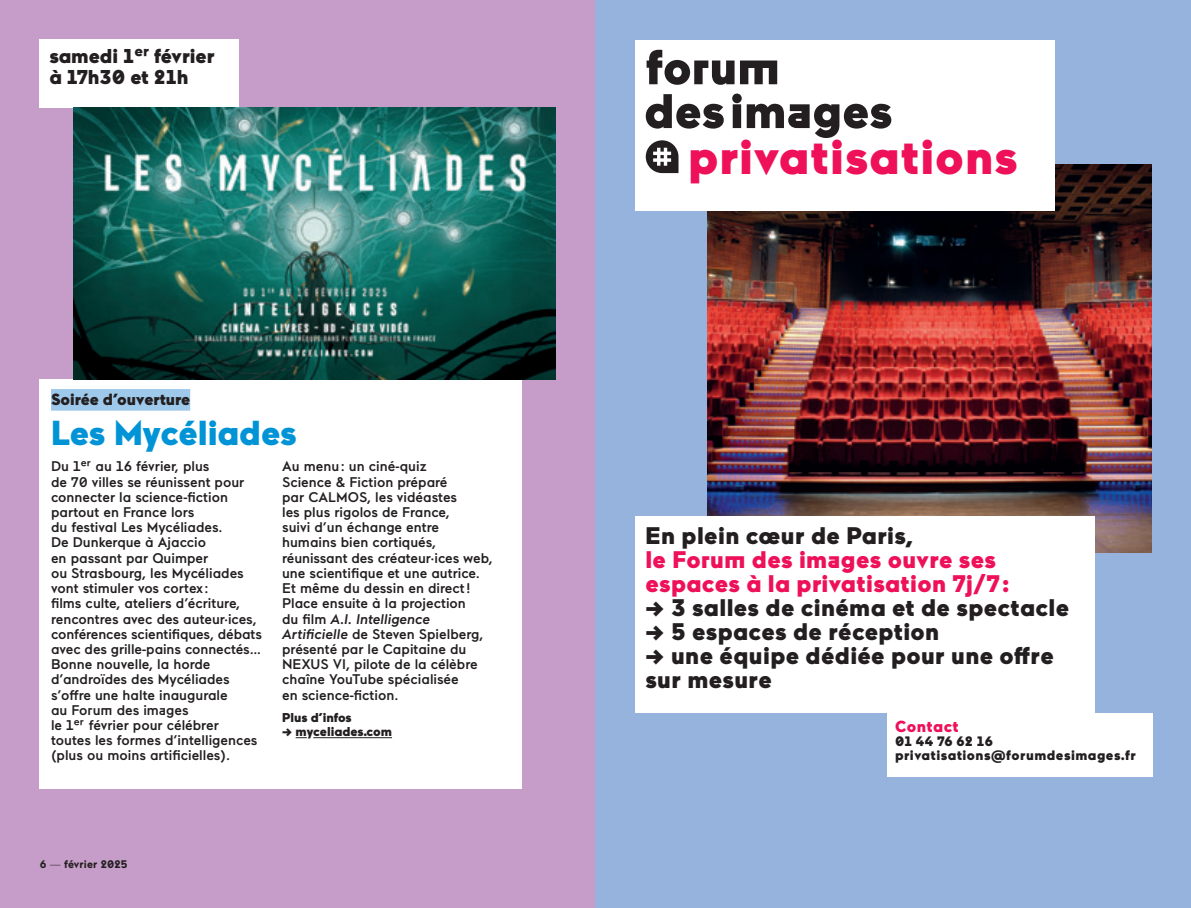
<style>
.page{position:relative;width:1191px;height:908px;background:#fff}
.page>*{position:absolute;margin:0;border:0;box-sizing:border-box;transform-origin:0 0}
.t1{font:900 48.4px "Maax";letter-spacing:.02em;color:#ee1059}
.t2{font:900 34.6px "Maax";color:#0094d6}
.t3{font:900 24px/24px "Maax";letter-spacing:.015em;color:#231f20}
.t4{font:900 24px/24px "Maax";letter-spacing:.015em;color:#ee1059}
.t5{font:900 20px/20.6px "Maax";color:#231f20}
.t6{font:900 16.2px "Maax";color:#231f20}
.t7{font:900 16px "Maax";letter-spacing:.03em;color:#ee1059}
.t8{font:500 14px/15.2px "Maax";color:#231f20}
.t9{font:900 13.6px/14px "Maax";letter-spacing:.035em;color:#231f20}
.t10{font:900 12.8px "Maax";color:#231f20}
.t11{font:700 11px "Maax";letter-spacing:.01em;color:#231f20}
.s1{font-style:italic}
.s2{font-weight:300}
</style>
<div class="page">
<div style="left:0;top:0;width:595px;height:907px;background:#c59dc8"></div>
<div style="left:595px;top:0;width:596px;height:907px;background:#95b3dd"></div>
<div style="left:40px;top:40px;width:199px;height:68px;background:#fff"></div>
<div style="left:40px;top:379px;width:482px;height:409px;background:#fff"></div>
<div style="left:51px;top:389px;width:139px;height:21px;background:#9fc9eb"></div>
<hr style="left:313px;top:736px;width:79px;height:1px;background:#231f20">
<img style="left:74px;top:108px;width:482px;height:271px">
<img style="left:707px;top:165px;width:444px;height:387px">
<div style="left:888px;top:713px;width:265px;height:63px;background:#fff"></div>
<div style="left:635px;top:40px;width:420px;height:170px;background:#fff"></div>
<svg style="left:646px;top:94px;width:78px;height:34px"></svg>
<svg style="left:646px;top:50px;width:131px;height:35px"></svg>
<svg style="left:646px;top:140px;width:32px;height:33px"></svg>
<svg style="left:732px;top:93px;width:159px;height:45px"></svg>
<div style="left:635px;top:516px;width:459px;height:197px;background:#fff"></div>
<h3 class="t5" style="left:49px;top:45px;width:167px">samedi 1er février à 17h30 et 21h</h3>
<p class="t6" style="left:51px;top:388px;width:141px">Soirée d’ouverture</p>
<h2 class="t2" style="left:51px;top:409px;width:247px">Les Mycéliades</h2>
<p class="t8" style="left:51px;top:458px;width:212px">Du 1er au 16 février, plus<br>de 70 villes se réunissent pour connecter la science-fiction partout en France lors<br>du festival Les Mycéliades.<br>De Dunkerque à Ajaccio<br>en passant par Quimper<br>ou Strasbourg, les Mycéliades vont stimuler vos cortex :<br>films culte, ateliers d’écriture, rencontres avec des auteur·ices, conférences scientifiques, débats avec des grille-pains connectés…<br>Bonne nouvelle, la horde d’androïdes des Mycéliades s’offre une halte inaugurale<br>au Forum des images<br>le 1er février pour célébrer toutes les formes d’intelligences (plus ou moins artificielles).</p>
<p class="t8" style="left:282px;top:458px;width:212px">Au menu : un ciné-quiz<br>Science &amp; Fiction préparé<br>par CALMOS, les vidéastes<br>les plus rigolos de France,<br>suivi d’un échange entre humains bien cortiqués, réunissant des créateur·ices web, une scientifique et une autrice.<br>Et même du dessin en direct !<br>Place ensuite à la projection<br>du film <span class="s1">A.I. Intelligence<br>Artificielle</span> de Steven Spielberg, présenté par le Capitaine du<br>NEXUS VI, pilote de la célèbre chaîne YouTube spécialisée<br>en science-fiction.</p>
<p class="t10" style="left:282px;top:708px;width:71px">Plus d’infos</p>
<p class="t10" style="left:282px;top:722px;width:111px">→ myceliades.com</p>
<p class="t11" style="left:40px;top:856px;width:89px">6 <span class="s2">—</span> février 2025</p>
<h1 class="t1" style="left:688px;top:125px;width:331px">privatisations</h1>
<h3 class="t3" style="left:645px;top:522px;width:268px">En plein cœur de Paris,</h3>
<h3 class="t4" style="left:645px;top:546px;width:365px">le Forum des images ouvre ses espaces à la privatisation 7j/7 :</h3>
<h3 class="t3" style="left:645px;top:594px;width:425px">→ 3 salles de cinéma et de spectacle</h3>
<h3 class="t3" style="left:645px;top:618px;width:295px">→ 5 espaces de réception</h3>
<h3 class="t3" style="left:645px;top:642px;width:410px">→ une équipe dédiée pour une offre sur mesure</h3>
<p class="t7" style="left:895px;top:715px;width:65px">Contact</p>
<p class="t9" style="left:895px;top:733px;width:242px">01 44 76 62 16 privatisations@forumdesimages.fr</p>
</div>
